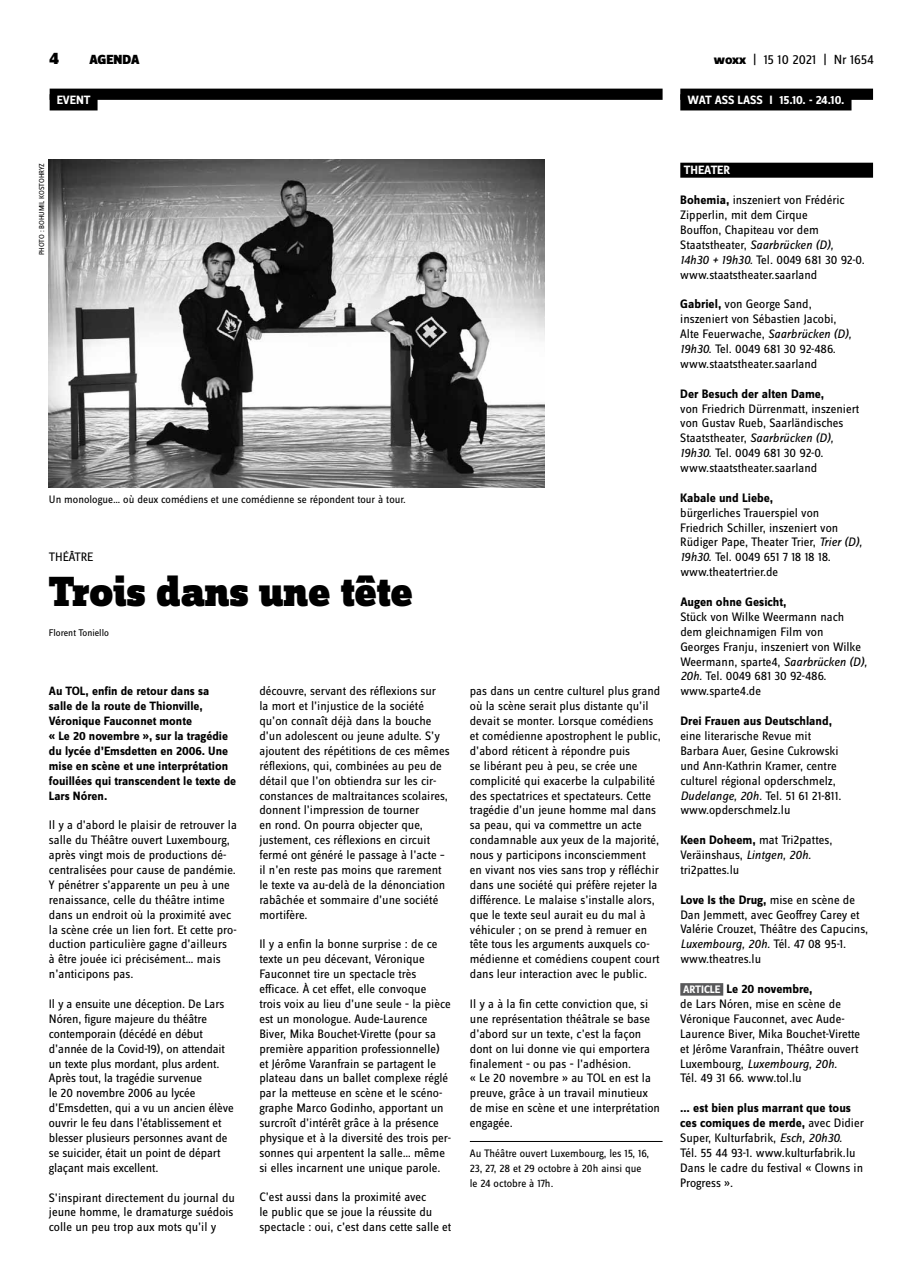
<style>
.page{position:relative;width:922px;height:1276px;background:#fff}
.page>*{position:absolute;margin:0;border:0;box-sizing:border-box;transform-origin:0 0}
.t1{font:900 43.75px "Zine Slab Dis";letter-spacing:-.01em;color:#000}
.t2{font:900 17.5px "Zine Sans Dis";color:#000}
.t3{font:13.75px "Zine Sans Dis";letter-spacing:-.01em;color:#000}
.t4{font:900 13.75px "Zine Sans Dis";color:#000}
.t5{font:12.75px/14.9px "Zine Sans Dis";color:#000}
.t6{font:700 12.75px "Zine Sans Dis";color:#000}
.t7{font:700 12.5px/14.9px "Zine Sans Dis";color:#000}
.t8{font:700 12.5px "Zine Sans Dis";letter-spacing:-.01em;color:#fff}
.t9{font:11.25px/15px "Zine Sans Dis";color:#000}
.t10{font:10px "Zine Sans Dis";color:#000}
.t11{font:7.5px "Zine Sans Dis";color:#000}
.s1{font-weight:800}
.s2{font-weight:700}
.s3{font-style:italic}
.s4{font-weight:700;font-size:11.25px;color:#fff}
</style>
<div class="page">
<div style="left:50px;top:89px;width:612px;height:11px;background:#000"></div>
<div style="left:50px;top:94px;width:47px;height:16px;background:#000"></div>
<hr style="left:469px;top:1141px;width:193px;height:1px;background:#000">
<img style="left:49px;top:159px;width:495px;height:328px">
<div style="left:680px;top:163px;width:192px;height:15px;background:#000"></div>
<div style="left:680px;top:983px;width:43px;height:12px;background:#58585a"></div>
<div style="left:680px;top:89px;width:192px;height:11px;background:#000"></div>
<div style="left:680px;top:94px;width:171px;height:16px;background:#000"></div>
<h2 class="t2" style="left:50px;top:49px;width:11px">4</h2>
<p class="t4" style="left:89px;top:52px;width:52px">AGENDA</p>
<p class="t3" style="left:713px;top:53px;width:161px"><span class="s1">woxx</span> | 15 10 2021 | Nr 1654</p>
<p class="t8" style="left:57px;top:93px;width:35px">EVENT</p>
<p class="t8" style="left:687px;top:93px;width:158px">WAT ASS LASS I 15.10. - 24.10.</p>
<p class="t11" style="left:38px;top:255px;width:93px;rotate:-90deg">Photo : Bohumil Kostohryz</p>
<p class="t8" style="left:683px;top:164px;width:46px">th eater</p>
<p class="t5" style="left:680px;top:193px;width:186px"><span class="s2">Bohemia,</span> inszeniert von Frédéric<br>Zipperlin, mit dem Cirque<br>Bouffon, Chapiteau vor dem<br>Staatstheater, <span class="s3">Saarbrücken (D),<br>14h30 + 19h30.</span> Tel. 0049 681 30 92-0. www.staatstheater.saarland</p>
<p class="t5" style="left:680px;top:297px;width:173px"><span class="s2">Gabriel,</span> von George Sand, inszeniert von Sébastien Jacobi,<br>Alte Feuerwache, <span class="s3">Saarbrücken (D),<br>19h30.</span> Tel. 0049 681 30 92-486. www.staatstheater.saarland</p>
<p class="t6" style="left:680px;top:387px;width:145px">Der Besuch der alten Dame,</p>
<p class="t5" style="left:680px;top:401px;width:180px">von Friedrich Dü rrenmatt, inszeniert von Gustav Rueb, Saarländisches Staatstheater, <span class="s3">Saarbrücken (D), 19h30.</span> Tel. 0049 681 30 92-0. www.staatstheater.saarland</p>
<p class="t6" style="left:680px;top:491px;width:94px">Kabale und Liebe,</p>
<p class="t5" style="left:680px;top:505px;width:183px">bürgerliches Trauerspiel von<br>Friedrich Schiller, inszeniert von<br>Rüdiger Pape, Theater Trier, <span class="s3">Trier (D),<br>19h30.</span> Tel. 0049 651 7 18 18 18. www.theatertrier.de</p>
<p class="t6" style="left:680px;top:595px;width:108px">Augen ohne Gesicht,</p>
<p class="t5" style="left:680px;top:610px;width:188px">Stück von Wilke Weermann nach dem gleichnamigen Film von<br>Georges Franju, inszeniert von Wilke<br>Weermann, sparte4, <span class="s3">Saarbrücken (D),<br>20h.</span> Tel. 0049 681 30 92-486. www.sparte4.de</p>
<p class="t6" style="left:680px;top:714px;width:153px">Drei Frauen aus Deutschland,</p>
<p class="t5" style="left:680px;top:729px;width:163px">eine literarische Revue mit<br>Barbara Auer, Gesine Cukrowski und Ann-Kathrin Kramer, centre culturel régional opderschmelz,<br><span class="s3">Dudelange, 20h.</span> Tel. 51 61 21-811. www.opderschmelz.lu</p>
<p class="t5" style="left:680px;top:833px;width:153px"><span class="s2">Keen Doheem,</span> mat Tri2pattes,<br>Veräinshaus, <span class="s3">Lintgen, 20h. </span>tri2pattes.lu</p>
<p class="t5" style="left:680px;top:892px;width:189px"><span class="s2">Love Is the Drug,</span> mise en scène de<br>Dan Jemmett, avec Geoffrey Carey et<br>Valérie Crouzet, Théâtre des Capucins,<br><span class="s3">Luxembourg, 20h.</span> Tél. 47 08 95-1. www.theatres.lu</p>
<p class="t5" style="left:680px;top:982px;width:181px"><span class="s4">ARTICLE</span> <span class="s2">Le 20 novembre,<br></span>de Lars Nóren, mise en scène de<br>Véronique Fauconnet, avec Aude-<br>Laurence Biver, Mika Bouchet-Virette et Jérôme Varanfrain, Théâtre ouvert<br>Luxembourg, <span class="s3">Luxembourg, 20h.<br></span>Tél. 49 31 66. www.tol.lu</p>
<p class="t5" style="left:680px;top:1101px;width:185px"><span class="s2">… est bien plus marrant que tous ces comiques de merde,</span> avec Didier<br>Super, Kulturfabrik, <span class="s3">Esch, 20h30.<br></span>Tél. 55 44 93-1. www.kulturfabrik.lu<br>Dans le cadre du festival « Clowns in<br>Progress ».</p>
<p class="t9" style="left:49px;top:492px;width:358px">Un monologue… où deux comédiens et une comédienne se répondent tour à tour.</p>
<p class="t5" style="left:49px;top:550px;width:33px">Théâtre</p>
<h1 class="t1" style="left:49px;top:568px;width:366px">Trois dans une tête</h1>
<p class="t10" style="left:49px;top:628px;width:62px">Florent Toniello</p>
<p class="t5" style="left:259px;top:684px;width:192px">découvre, servant des réflexions sur<br>la mort et l’injustice de la société qu’on connaît déjà dans la bouche d’un adolescent ou jeune adulte. S’y ajoutent des répétitions de ces mêmes réflexions, qui, combinées au peu de détail que l’on obtiendra sur les cir&shy;constances de maltraitances scolaires, donnent l’impression de tourner<br>en rond. On pourra objecter que, justement, ces réflexions en circuit fermé ont généré le passage à l’acte – il n’en reste pas moins que rarement le texte va au-delà de la dénonciation rabâchée et sommaire d’une société mortifère.</p>
<p class="t5" style="left:259px;top:937px;width:193px">Il y a enfin la bonne surprise : de ce texte un peu décevant, Véronique Fauconnet tire un spectacle très efficace. À cet effet, elle convoque trois voix au lieu d’une seule − la pièce est un monologue. Aude-Laurence Biver, Mika Bouchet-Virette (pour sa première apparition professionnelle) et Jérôme Varanfrain se partagent le plateau dans un ballet complexe réglé par la metteuse en scène et le scéno&shy;graphe Marco Godinho, apportant un surcroît d’intérêt grâce à la présence physique et à la diversité des trois per&shy;sonnes qui arpentent la salle… même si elles incarnent une unique parole.</p>
<p class="t5" style="left:259px;top:1190px;width:193px">C’est aussi dans la proximité avec<br>le public que se joue la réussite du spectacle : oui, c’est dans cette salle et</p>
<p class="t5" style="left:469px;top:684px;width:192px">pas dans un centre culturel plus grand où la scène serait plus distante qu’il devait se monter. Lorsque comédiens et comédienne apostrophent le public, d’abord réticent à répondre puis<br>se libérant peu à peu, se crée une complicité qui exacerbe la culpabilité des spectatrices et spectateurs. Cette tragédie d’un jeune homme mal dans sa peau, qui va commettre un acte condamnable aux yeux de la majorité, nous y participons inconsciemment en vivant nos vies sans trop y réfléchir dans une société qui préfère rejeter la différence. Le malaise s’installe alors, que le texte seul aurait eu du mal à véhiculer ; on se prend à remuer en tête tous les arguments auxquels co&shy;médienne et comédiens coupent court dans leur interaction avec le public.</p>
<p class="t5" style="left:470px;top:997px;width:192px">Il y a à la fin cette conviction que, si une représentation théâtrale se base d’abord sur un texte, c’est la façon dont on lui donne vie qui emportera finalement − ou pas − l’adhésion.<br>« Le 20 novembre » au TOL en est la preuve, grâce à un travail minutieux de mise en scène et une interprétation engagée.</p>
<p class="t9" style="left:469px;top:1146px;width:181px">Au Théâtre ouvert Luxembourg, les 15, 16,<br>23, 27, 28 et 29 octobre à 20h ainsi que le 24 octobre à 17h.</p>
<p class="t7" style="left:49px;top:684px;width:189px">Au TOL, enfin de retour dans sa<br>salle de la route de Thionville,<br>Véronique Fauconnet monte<br>« Le 20 novembre », sur la tragédie du lycée d’Emsdetten en 2006. Une mise en scène et une interprétation fouillées qui transcendent le texte de<br>Lars Nóren.</p>
<p class="t5" style="left:49px;top:818px;width:189px">Il y a d’abord le plaisir de retrouver la salle du Théâtre ouvert Luxembourg, après vingt mois de productions dé&shy;centralisées pour cause de pandémie.<br>Y pénétrer s’apparente un peu à une renaissance, celle du théâtre intime dans un endroit où la proximité avec la scène crée un lien fort. Et cette pro&shy;duction particulière gagne d’ailleurs<br>à être jouée ici précisément… mais n’anticipons pas.</p>
<p class="t5" style="left:49px;top:997px;width:186px">Il y a ensuite une déception. De Lars Nóren, figure majeure du théâtre contemporain (décédé en début d’année de la Covid-19), on attendait un texte plus mordant, plus ardent.<br>Après tout, la tragédie survenue<br>le 20 -novembre 2006 au lycée d’Emsdetten, qui a vu un ancien élève ouvrir le feu dans l’établissement et blesser plusieurs personnes avant de se suicider, était un point de départ glaçant mais excellent.</p>
<p class="t5" style="left:49px;top:1190px;width:187px;text-align:justify">S’inspirant directement du journal du jeune homme, le dramaturge suédois colle un peu trop aux mots qu’il y</p>
</div>
